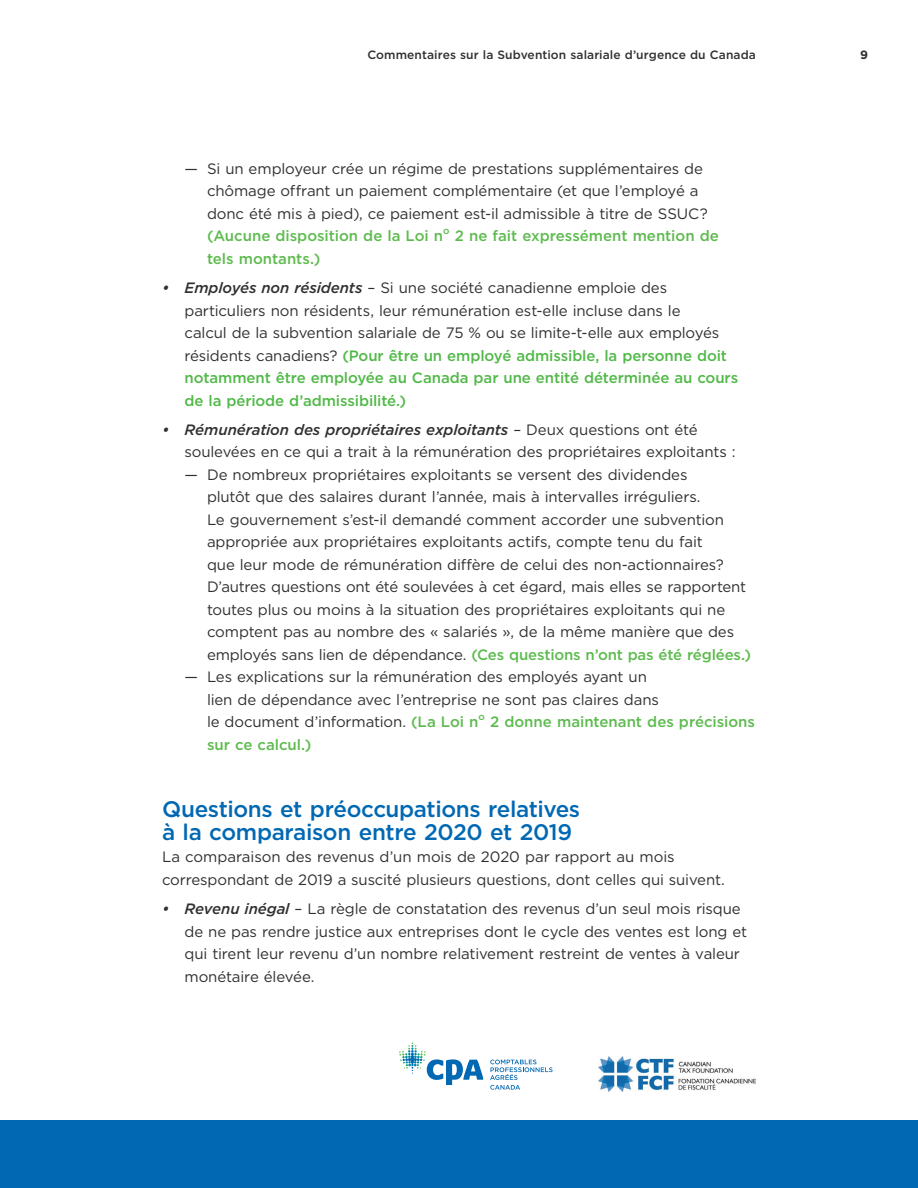
<style>
.page{position:relative;width:918px;height:1188px;background:#fff}
.page>*{position:absolute;margin:0;border:0;box-sizing:border-box;transform-origin:0 0}
.t1{font:500 22.5px/22.5px "Gotham";letter-spacing:-.02em;color:#0168b3}
.t2{font:15px/22.5px "Gotham";letter-spacing:-.01em;color:#312f30}
.t3{font:500 15px "Gotham";color:#5dbb4e}
.t4{font:500 12px "Gotham";letter-spacing:.01em;color:#312f30}
.t5{font:700 12px "Gotham";color:#312f30}
.t6{font:500 9.75px "Gotham";color:#5dbb4e}
.s1{font-weight:500;font-style:italic}
.s2{font-weight:500;color:#51b948}
.s3{font-weight:500;color:#5dbb4e}
</style>
<div class="page">
<div style="left:0;top:1120px;width:918px;height:68px;background:#0168b3"></div>
<img style="left:598px;top:1057px;width:158px;height:35px">
<svg style="left:399px;top:1042px;width:84px;height:43px"></svg>
<svg style="left:490px;top:1060px;width:63px;height:30px"></svg>
<p class="t4" style="left:367px;top:47px;width:390px">Commentaires sur la Subvention salariale d’urgence du Canada</p>
<p class="t5" style="left:860px;top:47px;width:9px">9</p>
<p class="t2" style="left:207px;top:157px;width:502px;text-indent:-22px">— Si un employeur crée un régime de prestations supplémentaires de chômage offrant un paiement complémentaire (et que l’employé a donc été mis à pied), ce paiement est-il admissible à titre de SSUC?</p>
<p class="t3" style="left:207px;top:227px;width:238px">(Aucune disposition de la Loi n</p>
<p class="t6" style="left:443px;top:225px;width:8px">o</p>
<p class="t3" style="left:455px;top:227px;width:266px">2 ne fait expressément mention de</p>
<p class="t3" style="left:207px;top:250px;width:115px">tels montants.)</p>
<p class="t2" style="left:185px;top:277px;width:555px;text-indent:-22px"><span class="s1">• Employés non résidents</span> – Si une société canadienne emploie des particuliers non résidents, leur rémunération est-elle incluse dans le<br>calcul de la subvention salariale de 75 % ou se limite-t-elle aux employés résidents canadiens? <span class="s2">(Pour être un employé admissible, la personne doit notamment être employée au Canada par une entité déterminée au cours de la période d’admissibilité.)</span></p>
<p class="t2" style="left:185px;top:418px;width:553px;text-indent:-22px"><span class="s1">• Rémunération des propriétaires exploitants</span> – Deux questions ont été soulevées en ce qui a trait à la rémunération des propriétaires exploitants :</p>
<p class="t2" style="left:207px;top:463px;width:546px;text-indent:-22px">— De nombreux propriétaires exploitants se versent des dividendes<br>plutôt que des salaires durant l’année, mais à intervalles irréguliers.<br>Le gouvernement s’est-il demandé comment accorder une subvention appropriée aux propriétaires exploitants actifs, compte tenu du fait<br>que leur mode de rémunération diffère de celui des non-actionnaires?<br>D’autres questions ont été soulevées à cet égard, mais elles se rapportent toutes plus ou moins à la situation des propriétaires exploitants qui ne comptent pas au nombre des « salariés », de la même manière que des employés sans lien de dépendance. <span class="s3">(Ces questions n’ont pas été réglées.)</span></p>
<p class="t2" style="left:207px;top:666px;width:453px;text-indent:-22px">— Les explications sur la rémunération des employés ayant un lien de dépendance avec l’entreprise ne sont pas claires dans le document d’information. <span class="s3">(La Loi n</span></p>
<p class="t6" style="left:479px;top:711px;width:8px">o</p>
<p class="t3" style="left:490px;top:713px;width:267px">2 donne maintenant des précisions</p>
<p class="t3" style="left:207px;top:736px;width:106px">sur ce calcul.)</p>
<h1 class="t1" style="left:162px;top:798px;width:420px">Questions et préoccupations relatives à la comparaison entre 2020 et 2019</h1>
<p class="t2" style="left:162px;top:846px;width:564px">La comparaison des revenus d’un mois de 2020 par rapport au mois correspondant de 2019 a suscité plusieurs questions, dont celles qui suivent.</p>
<p class="t2" style="left:184px;top:898px;width:564px;text-indent:-22px"><span class="s1">• Revenu inégal</span> – La règle de constatation des revenus d’un seul mois risque de ne pas rendre justice aux entreprises dont le cycle des ventes est long et qui tirent leur revenu d’un nombre relativement restreint de ventes à valeur monétaire élevée.</p>
</div>
